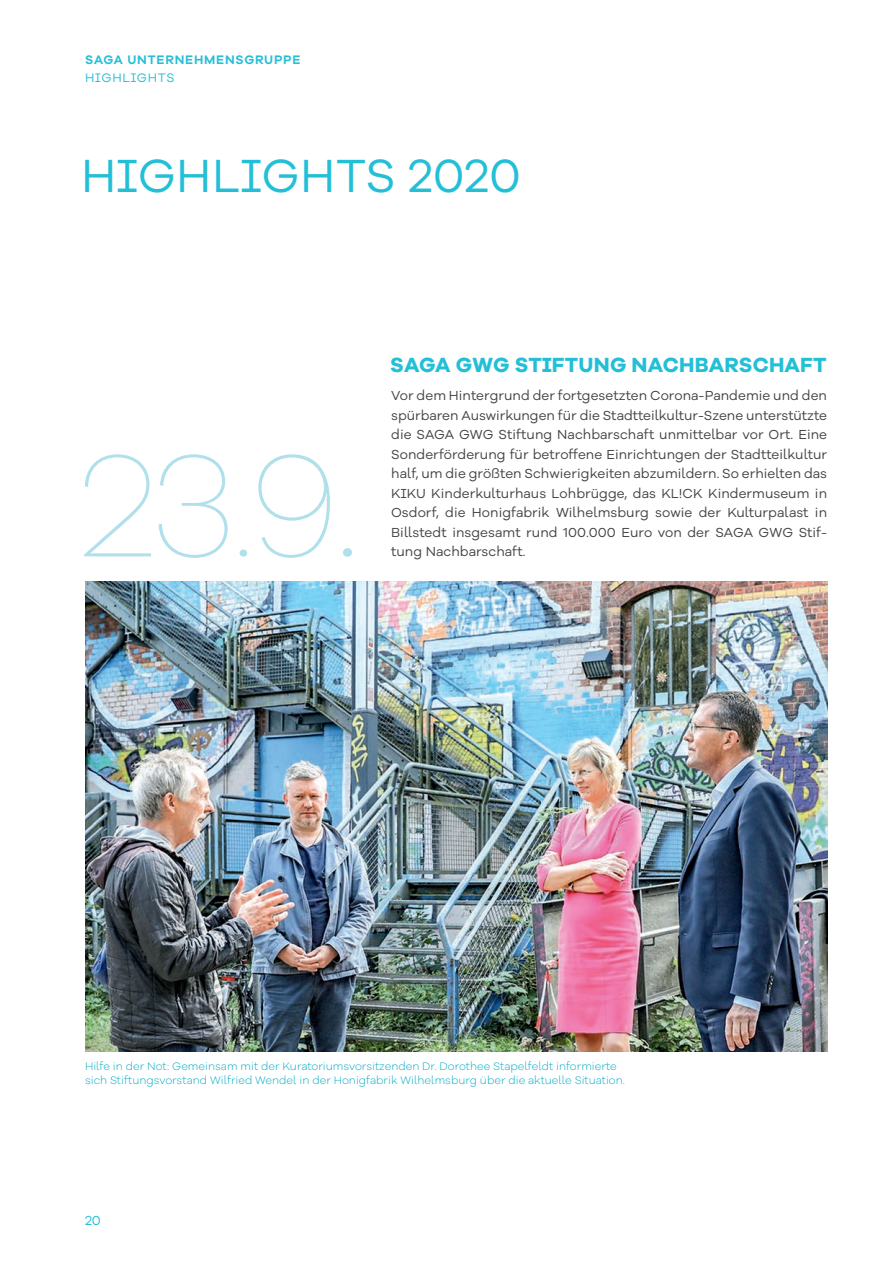
<style>
.page{position:relative;width:893px;height:1263px;background:#fff}
.page>*{position:absolute;margin:0;border:0;box-sizing:border-box;transform-origin:0 0}
.t1{font:100 150px "Galano Grotesque Alt";color:#b0e0ec}
.t2{font:48px "Galano Grotesque Alt";letter-spacing:.005em;color:#23bfd7}
.t3{font:700 21.15px "Galano Grotesque Alt";letter-spacing:.01em;color:#23bfd7}
.t4{font:13.5px/19.5px "Galano Grotesque Alt";letter-spacing:.005em;color:#414243;text-align:justify}
.t5{font:13.5px "Galano Grotesque Alt";color:#23bfd7}
.t6{font:600 12.75px "Galano Grotesque Alt";letter-spacing:.06em;color:#23bfd7}
.t7{font:12.75px "Galano Grotesque Alt";letter-spacing:.06em;color:#23bfd7}
.t8{font:300 11.25px/13.5px "Galano Grotesque Alt";color:#00acc5}
.s1{font-size:180px}
</style>
<div class="page">
<img style="left:85px;top:581px;width:742px;height:470px">
<p class="t6" style="left:85px;top:51px;width:217px">SAGA UNTERNEHMENSGRUPPE</p>
<p class="t7" style="left:85px;top:69px;width:91px">HIGHLIGHTS</p>
<h2 class="t2" style="left:81px;top:144px;width:442px">HIGHLIGHTS 2020</h2>
<h1 class="t1" style="left:80px;top:408px;width:285px">23.9<span class="s1">.</span></h1>
<h3 class="t3" style="left:390px;top:351px;width:438px">SAGA GWG STIFTUNG NACHBARSCHAFT</h3>
<p class="t4" style="left:391px;top:386px;width:437px">Vor dem Hintergrund der fortgesetzten Corona-Pandemie und den spürbaren Auswirkungen für die Stadtteilkultur-Szene unterstützte die SAGA GWG Stiftung Nachbarschaft unmittelbar vor Ort. Eine Sonderförderung für betroffene Einrichtungen der Stadtteilkultur half, um die größten Schwierigkeiten abzumildern. So erhielten das KIKU Kinderkulturhaus Lohbrügge, das KL!CK Kindermuseum in Osdorf, die Honigfabrik Wilhelmsburg sowie der Kulturpalast in Billstedt insgesamt rund 100.000 Euro von der SAGA GWG Stif&shy;tung Nachbarschaft.</p>
<p class="t8" style="left:85px;top:1059px;width:541px">Hilfe in der Not: Gemeinsam mit der Kuratoriumsvorsitzenden Dr. Dorothee Stapelfeldt informierte sich Stiftungsvorstand Wilfried Wendel in der Honigfabrik Wilhelmsburg über die aktuelle Situation.</p>
<p class="t5" style="left:85px;top:1212px;width:17px">20</p>
</div>
